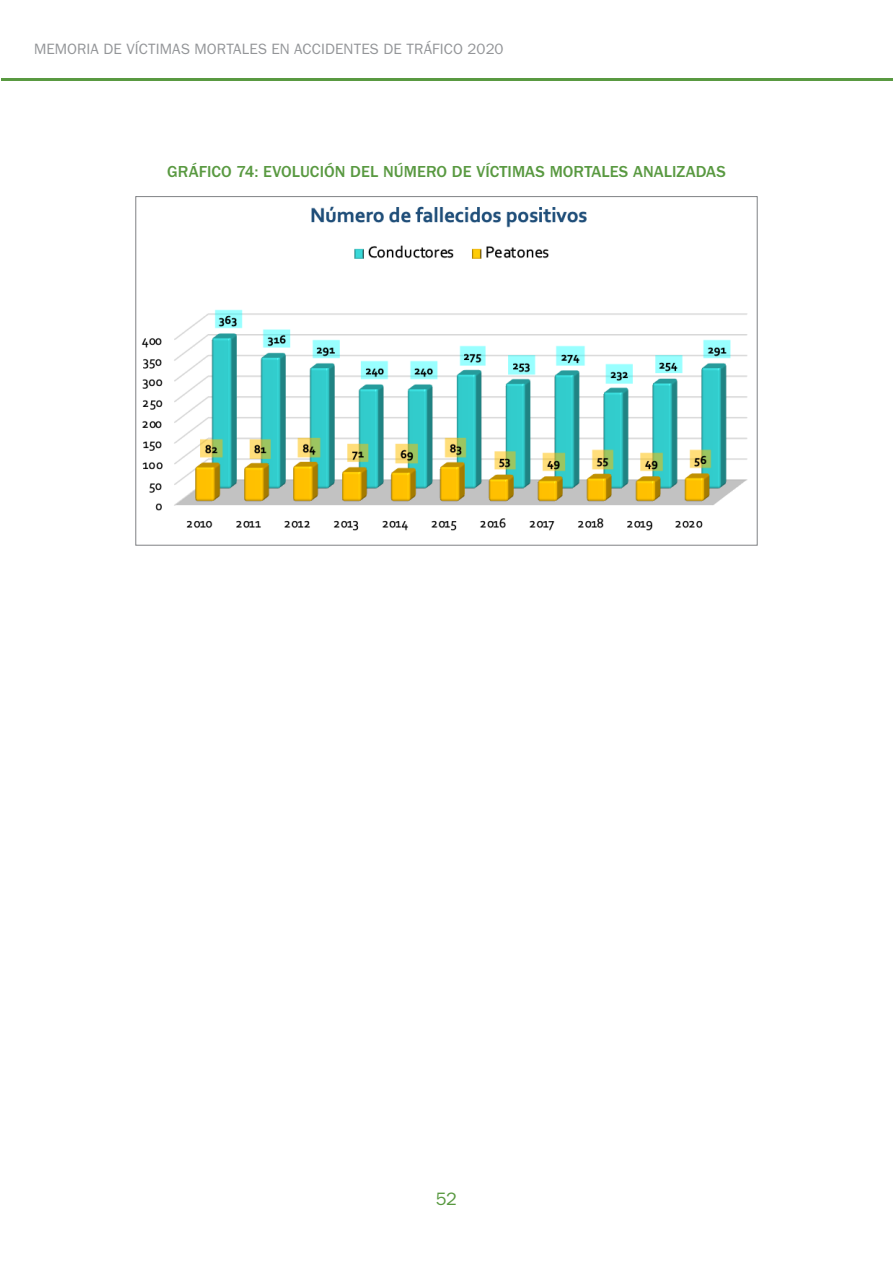
<style>
.page{position:relative;width:893px;height:1263px;background:#fff}
.page>*{position:absolute;margin:0;border:0;box-sizing:border-box;transform-origin:0 0}
.t1{font:18px "ITC Franklin Gothic Std";color:#599941}
.txt-cent{font:500 16.5px "ITC Franklin Gothic Std";letter-spacing:.005em;color:#599941}
.t2{font:15px "ITC Franklin Gothic Std";letter-spacing:.005em;color:#939598}
</style>
<div class="page">
<hr style="left:1px;top:78px;width:892px;height:2px;background:#599941">
<img style="left:141px;top:206px;width:607px;height:325px">
<p class="t2" style="left:34px;top:40px;width:471px">MEMORIA DE VÍCTIMAS MORTALES EN ACCIDENTES DE TRÁFICO 2020</p>
<p class="txt-cent" style="left:167px;top:162px;width:560px">GRÁFICO 74: EVOLUCIÓN DEL NÚMERO DE VÍCTIMAS MORTALES ANALIZADAS</p>
<p class="t1" style="left:436px;top:1189px;width:23px">52</p>
</div>
